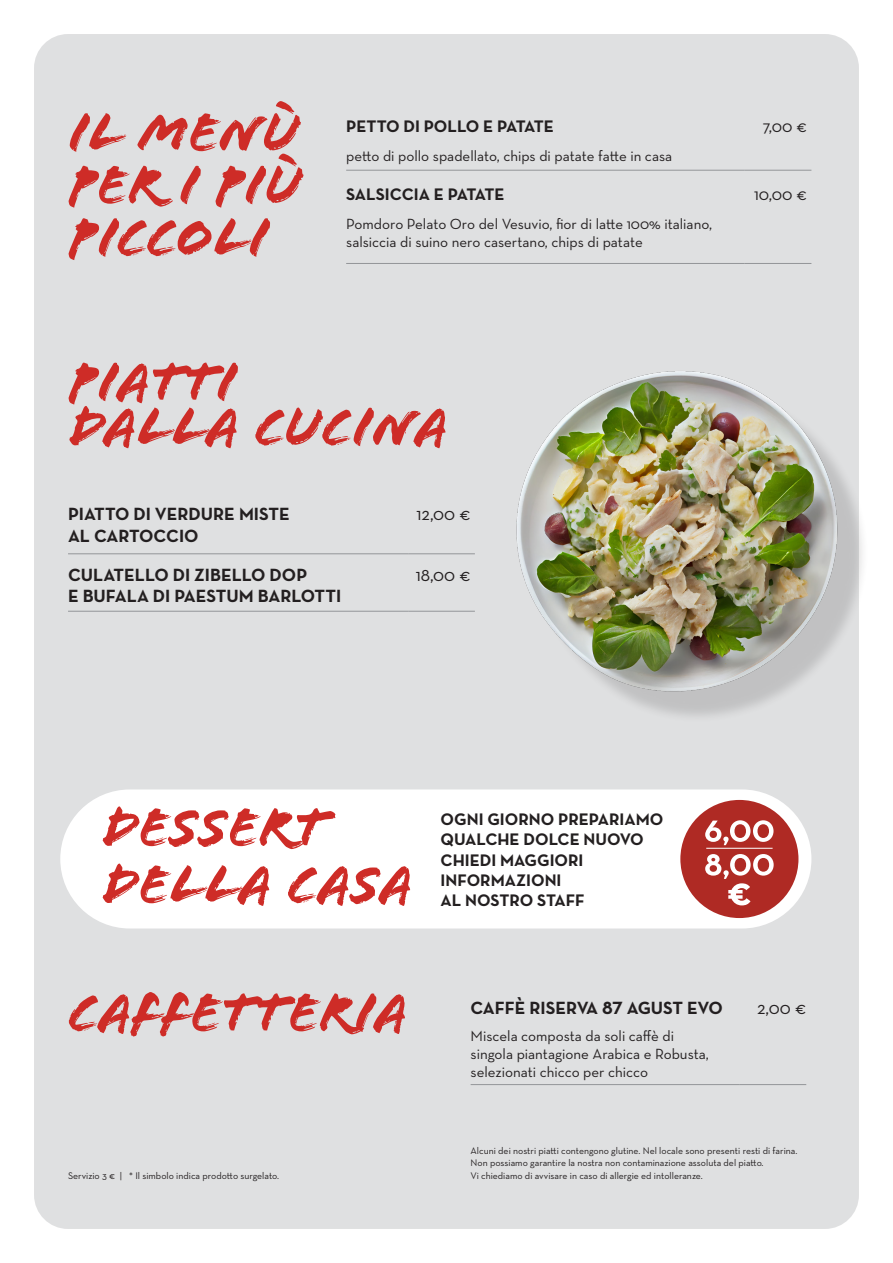
<style>
.page{position:relative;width:893px;height:1263px;background:#fff}
.page>*{position:absolute;margin:0;border:0;box-sizing:border-box;transform-origin:0 0}
.Titoli_1{font:57px/45px "Flood Std";color:#ce2c27}
.t1{font:700 18px/21.6px "Neutraface Text";color:#231f20}
.t2{font:18px "Neutraface Text";color:#231f20}
.t3{font:700 16.95px/20.4px "Neutraface Text";color:#231f20}
.t4{font:16.95px "Neutraface Text";color:#231f20}
.Ingredienti{font:15px/18px "Neutraface Text";color:#231f20}
.Ingredienti-2{font:9.75px "Neutraface Text";color:#231f20}
</style>
<div class="page">
<div style="left:34px;top:34px;width:825px;height:1195px;background:#dfe0e1;border-radius:34px"></div>
<div style="left:60px;top:789px;width:751px;height:139px;background:#fff;border-radius:70px"></div>
<hr style="left:346px;top:170px;width:399px;height:1px;background:#939598">
<hr style="left:745px;top:170px;width:66px;height:1px;background:#939598">
<hr style="left:346px;top:263px;width:399px;height:1px;background:#939598">
<hr style="left:745px;top:263px;width:66px;height:1px;background:#939598">
<hr style="left:68px;top:553px;width:340px;height:1px;background:#939598">
<hr style="left:408px;top:553px;width:67px;height:1px;background:#939598">
<hr style="left:68px;top:611px;width:340px;height:1px;background:#939598">
<hr style="left:408px;top:611px;width:67px;height:1px;background:#939598">
<div style="left:531px;top:386px;width:338px;height:337px;background:#231f20;opacity:.16"></div>
<img style="left:483px;top:335px;width:395px;height:395px;border-radius:198px">
<div style="left:680px;top:800px;width:118px;height:118px;background:#af2a24;border-radius:50%"></div>
<hr style="left:471px;top:1084px;width:268px;height:1px;background:#939598">
<hr style="left:739px;top:1084px;width:67px;height:1px;background:#939598">
<hr style="left:706px;top:848px;width:67px;height:1px;background:#fff">
<svg style="left:705px;top:854px;width:69px;height:51px"></svg>
<svg style="left:705px;top:820px;width:68px;height:25px"></svg>
<p class="Titoli_1" style="left:68px;top:111px;width:233px">IL MENÙ</p>
<p class="Titoli_1" style="left:68px;top:163px;width:235px">PER I PIÙ</p>
<p class="Titoli_1" style="left:68px;top:216px;width:202px">PICCOLI</p>
<p class="t3" style="left:346px;top:116px;width:209px">PETTO DI POLLO E PATATE</p>
<p class="t4" style="left:763px;top:116px;width:46px">7,00 €</p>
<p class="Ingredienti" style="left:346px;top:146px;width:328px">petto di pollo spadellato, chips di patate fatte in casa</p>
<p class="t3" style="left:346px;top:184px;width:160px">SALSICCIA E PATATE</p>
<p class="t4" style="left:754px;top:184px;width:55px">10,00 €</p>
<p class="Ingredienti" style="left:346px;top:214px;width:367px">Pomdoro Pelato Oro del Vesuvio, fior di latte 100% italiano, salsiccia di suino nero casertano, chips di patate</p>
<p class="Titoli_1" style="left:68px;top:360px;width:381px">PIATTI<br>DALLA CUCINA</p>
<p class="t1" style="left:68px;top:503px;width:223px">PIATTO DI VERDURE MISTE<br>AL CARTOCCIO</p>
<p class="t2" style="left:416px;top:503px;width:56px">12,00 €</p>
<p class="t1" style="left:68px;top:563px;width:275px">CULATELLO DI ZIBELLO DOP<br>E BUFALA DI PAESTUM BARLOTTI</p>
<p class="t2" style="left:416px;top:563px;width:56px">18,00 €</p>
<p class="Titoli_1" style="left:101px;top:799px;width:313px;line-height:57.2px">DESSERT<br>DELLA CASA</p>
<p class="t3" style="left:441px;top:809px;width:224px">OGNI GIORNO PREPARIAMO<br>QUALCHE DOLCE NUOVO</p>
<p class="t3" style="left:441px;top:849px;width:144px">CHIEDI MAGGIORI</p>
<p class="t3" style="left:441px;top:870px;width:122px">INFORMAZIONI</p>
<p class="t3" style="left:441px;top:890px;width:146px">AL NOSTRO STAFF</p>
<p class="Titoli_1" style="left:68px;top:991px;width:341px">CAFFETTERIA</p>
<p class="Ingredienti-2" style="left:68px;top:1170px;width:213px">Servizio 3 € | * Il simbolo indica prodotto surgelato.</p>
<p class="t1" style="left:471px;top:996px;width:254px">CAFFÈ RISERVA 87 AGUST EVO</p>
<p class="t2" style="left:757px;top:996px;width:51px">2,00 €</p>
<p class="Ingredienti" style="left:471px;top:1027px;width:240px">Miscela composta da soli caffè di singola piantagione Arabica e Robusta, selezionati chicco per chicco</p>
<p class="Ingredienti-2" style="left:471px;top:1144px;width:328px">Alcuni dei nostri piatti contengono glutine. Nel locale sono presenti resti di farina.</p>
<p class="Ingredienti-2" style="left:471px;top:1157px;width:294px">Non possiamo garantire la nostra non contaminazione assoluta del piatto.</p>
<p class="Ingredienti-2" style="left:471px;top:1170px;width:234px">Vi chiediamo di avvisare in caso di allergie ed intolleranze.</p>
</div>
